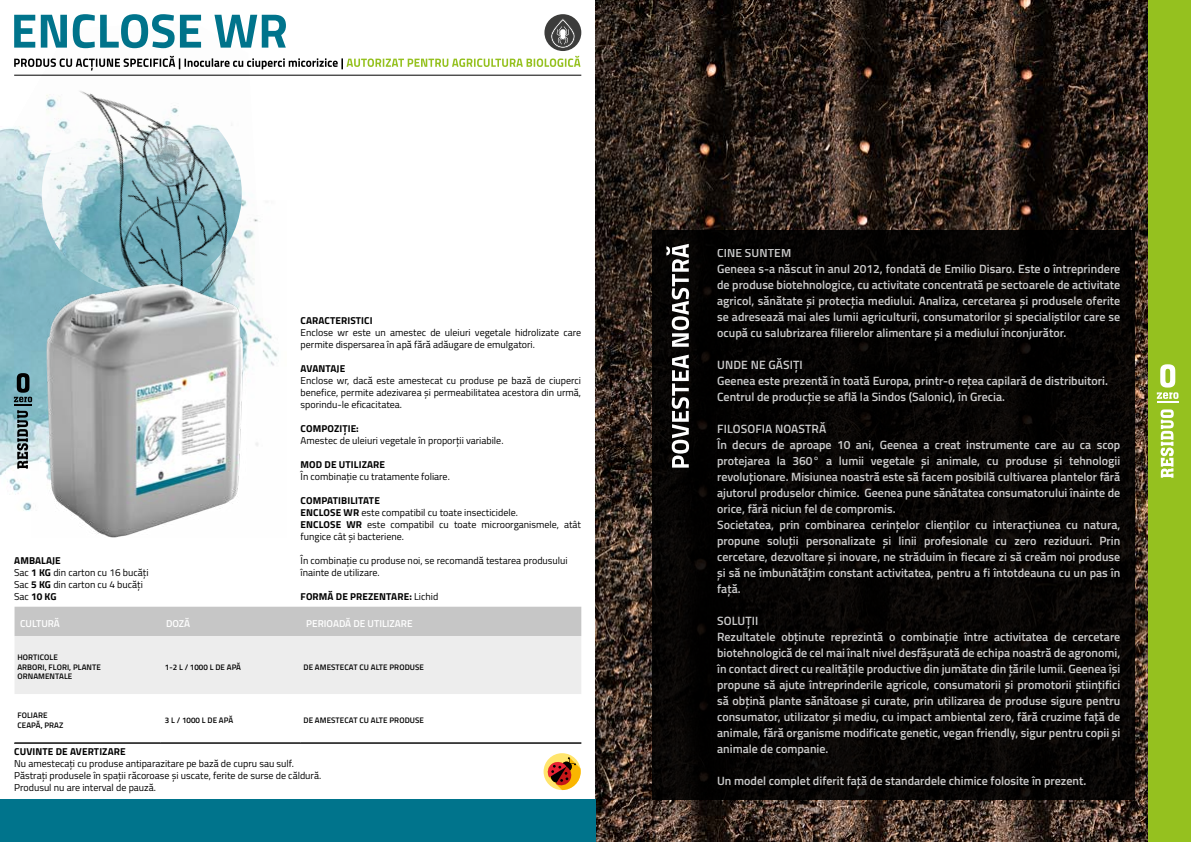
<style>
.page{position:relative;width:1191px;height:842px;background:#fff}
.page>*{position:absolute;margin:0;border:0;box-sizing:border-box;transform-origin:0 0}
.t1{font:600 12px/16px "Titillium Web";color:#fff}
.t2{font:10px/12px "Titillium Web";color:#000}
.t3{font:700 10px "Titillium Web";letter-spacing:.01em;color:#000}
.t4{font:600 10px "Titillium Web";color:#fff}
.t5{font:600 8px/9.6px "Titillium Web";letter-spacing:.01em;color:#000}
.s1{font-weight:700}
.s2{font-weight:400}
</style>
<div class="page">
<img style="left:595px;top:0;width:553px;height:842px">
<div style="left:652px;top:230px;width:482px;height:569px;background:#000"></div>
<div style="left:1148px;top:0;width:43px;height:842px;background:#95c11f"></div>
<svg style="left:1160px;top:409px;width:13px;height:69px"></svg>
<svg style="left:1156px;top:364px;width:22px;height:38px"></svg>
<svg style="left:666px;top:244px;width:23px;height:224px"></svg>
<div style="left:0;top:799px;width:595px;height:43px;background:#00748c"></div>
<img style="left:0;top:352px;width:117px;height:186px">
<hr style="left:14px;top:743px;width:567px;height:1px;background:#000">
<svg style="left:543px;top:753px;width:37px;height:37px"></svg>
<svg style="left:546px;top:757px;width:34px;height:33px"></svg>
<hr style="left:14px;top:75px;width:567px;height:1px;background:#000">
<svg style="left:14px;top:14px;width:272px;height:34px"></svg>
<div style="left:544px;top:14px;width:37px;height:37px;background:#3c3c3b;border-radius:50%"></div>
<svg style="left:550px;top:18px;width:25px;height:30px"></svg>
<img style="left:0;top:22px;width:264px;height:330px">
<img style="left:32px;top:201px;width:246px;height:336px">
<svg style="left:15px;top:607px;width:566px;height:87px;background:#e0e0e0"></svg>
<hr style="left:15px;top:742px;width:145px;height:1px;background:#3c3c3b">
<hr style="left:160px;top:742px;width:140px;height:1px;background:#3c3c3b">
<hr style="left:300px;top:742px;width:281px;height:1px;background:#3c3c3b">
<svg style="left:14px;top:56px;width:566px;height:15px"></svg>
<svg style="left:14px;top:373px;width:18px;height:96px;background:#657e83"></svg>
<p class="t3" style="left:301px;top:313px;width:73px">CARACTERISTICI</p>
<p class="t2" style="left:300px;top:326px;width:282px">Enclose wr este un amestec de uleiuri vegetale hidrolizate care permite dispersarea în apă fără adăugare de emulgatori.</p>
<p class="t3" style="left:301px;top:361px;width:46px">AVANTAJE</p>
<p class="t2" style="left:300px;top:374px;width:282px;text-align:justify">Enclose wr, dacă este amestecat cu produse pe bază de ciuperci benefice, permite adezivarea și permeabilitatea acestora din urmă, sporindu-le eficacitatea.</p>
<p class="t3" style="left:301px;top:421px;width:60px">COMPOZIȚIE:</p>
<p class="t2" style="left:300px;top:434px;width:204px">Amestec de uleiuri vegetale în proporții variabile.</p>
<p class="t3" style="left:301px;top:457px;width:86px">MOD DE UTILIZARE</p>
<p class="t2" style="left:300px;top:470px;width:151px">În combinație cu tratamente foliare.</p>
<p class="t2" style="left:300px;top:494px;width:282px"><span class="s1">COMPATIBILITATE<br>ENCLOSE WR</span> este compatibil cu toate insecticidele.<br><span class="s1">ENCLOSE WR</span> este compatibil cu toate microorganismele, atât fungice cât și bacteriene.</p>
<p class="t2" style="left:300px;top:554px;width:269px">În combinație cu produse noi, se recomandă testarea produsului înainte de utilizare.</p>
<p class="t3" style="left:301px;top:589px;width:139px">FORMĂ DE PREZENTARE: <span class="s2">Lichid</span></p>
<p class="t2" style="left:14px;top:553px;width:136px"><span class="s1">AMBALAJE<br></span>Sac <span class="s1">1 KG</span> din carton cu 16 bucăți<br>Sac <span class="s1">5 KG</span> din carton cu 4 bucăți<br>Sac <span class="s1">10 KG</span></p>
<p class="t4" style="left:20px;top:616px;width:41px">CULTURĂ</p>
<p class="t4" style="left:166px;top:616px;width:26px">DOZĂ</p>
<p class="t4" style="left:306px;top:616px;width:108px">PERIOADĂ DE UTILIZARE</p>
<p class="t5" style="left:17px;top:652px;width:85px">HORTICOLE<br>ARBORI, FLORI, PLANTE<br>ORNAMENTALE</p>
<p class="t5" style="left:165px;top:661px;width:78px">1-2 L / 1000 L DE APĂ</p>
<p class="t5" style="left:303px;top:661px;width:122px">DE AMESTECAT CU ALTE PRODUSE</p>
<p class="t5" style="left:17px;top:710px;width:47px">FOLIARE<br>CEAPĂ, PRAZ</p>
<p class="t5" style="left:165px;top:715px;width:70px">3 L / 1000 L DE APĂ</p>
<p class="t5" style="left:303px;top:715px;width:122px">DE AMESTECAT CU ALTE PRODUSE</p>
<p class="t3" style="left:14px;top:744px;width:113px">CUVINTE DE AVERTIZARE</p>
<p class="t2" style="left:14px;top:757px;width:308px">Nu amestecați cu produse antiparazitare pe bază de cupru sau sulf.<br>Păstrați produsele în spații răcoroase și uscate, ferite de surse de căldură.<br>Produsul nu are interval de pauză.</p>
<p class="t1" style="left:717px;top:245px;width:405px">CINE SUNTEM<br>Geneea s-a născut în anul 2012, fondată de Emilio Disaro. Este o întreprindere de produse biotehnologice, cu activitate concentrată pe sectoarele de activitate agricol, sănătate și protecția mediului. Analiza, cercetarea și produsele oferite se adresează mai ales lumii agriculturii, consumatorilor și specialiștilor care se ocupă cu salubrizarea filierelor alimentare și a mediului înconjurător.</p>
<p class="t1" style="left:717px;top:357px;width:392px">UNDE NE GĂSIȚI<br>Geenea este prezentă în toată Europa, printr-o rețea capilară de distribuitori.<br>Centrul de producție se află la Sindos (Salonic), în Grecia.</p>
<p class="t1" style="left:717px;top:421px;width:405px">FILOSOFIA NOASTRĂ<br>În decurs de aproape 10 ani, Geenea a creat instrumente care au ca scop protejarea la 360° a lumii vegetale și animale, cu produse și tehnologii revoluționare. Misiunea noastră este să facem posibilă cultivarea plantelor fără ajutorul produselor chimice. Geenea pune sănătatea consumatorului înainte de orice, fără niciun fel de compromis.<br>Societatea, prin combinarea cerințelor clienților cu interacțiunea cu natura, propune soluții personalizate și linii profesionale cu zero reziduuri. Prin cercetare, dezvoltare și inovare, ne străduim în fiecare zi să creăm noi produse și să ne îmbunătățim constant activitatea, pentru a fi întotdeauna cu un pas în față.</p>
<p class="t1" style="left:717px;top:613px;width:405px">SOLUȚII<br>Rezultatele obținute reprezintă o combinație între activitatea de cercetare biotehnologică de cel mai înalt nivel desfășurată de echipa noastră de agronomi, în contact direct cu realitățile productive din jumătate din țările lumii. Geenea își propune să ajute întreprinderile agricole, consumatorii și promotorii științifici să obțină plante sănătoase și curate, prin utilizarea de produse sigure pentru consumator, utilizator și mediu, cu impact ambiental zero, fără cruzime față de animale, fără organisme modificate genetic, vegan friendly, sigur pentru copii și animale de companie.</p>
<p class="t1" style="left:717px;top:772px;width:370px">Un model complet diferit față de standardele chimice folosite în prezent.</p>
</div>
